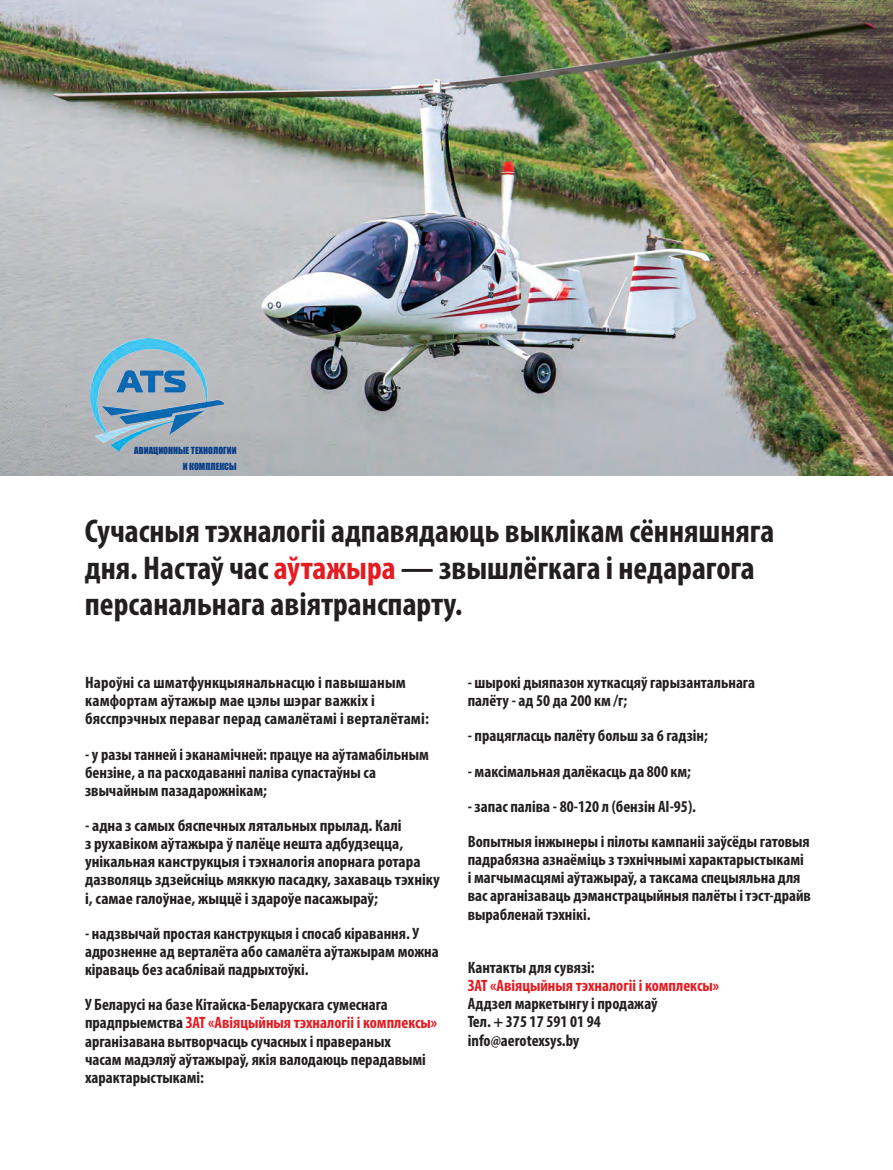
<style>
.page{position:relative;width:893px;height:1170px;background:#fff}
.page>*{position:absolute;margin:0;border:0;box-sizing:border-box;transform-origin:0 0}
.VREZKA_maliy{font:700 condensed 33px/36.3px "Myriad Pro";color:#231f20}
.VREZKA_maliy-2{font:700 condensed 16.5px/18.1px "Myriad Pro";color:#231f20}
.TEXT_body{font:9px "Impact";color:#083e89}
.s1{color:#e51b21}
</style>
<div class="page">
<img style="left:0;top:0;width:893px;height:475px">
<img style="left:91px;top:338px;width:133px;height:113px">
<p class="TEXT_body" style="left:134px;top:443px;width:104px">АВИАЦИОННЫЕ ТЕХНОЛОГИИ</p>
<p class="TEXT_body" style="left:183px;top:459px;width:55px">И КОМПЛЕКСЫ</p>
<p class="VREZKA_maliy" style="left:85px;top:512px;width:691px">Сучасныя тэхналогіі адпавядаюць выклікам сённяшняга дня. Настаў час <span class="s1">аўтажыра</span> — звышлёгкага і недарагога персанальнага авіятранспарту.</p>
<p class="VREZKA_maliy-2" style="left:85px;top:673px;width:345px">Нароўні са шматфункцыянальнасцю і павышаным камфортам аўтажыр мае цэлы шэраг важкіх і бясспрэчных пераваг перад самалётамі і верталётамі:</p>
<p class="VREZKA_maliy-2" style="left:85px;top:744px;width:345px">- у разы танней і эканамічней: працуе на аўтамабільным бензіне, а па расходаванні паліва супастаўны са звычайным пазадарожнікам;</p>
<p class="VREZKA_maliy-2" style="left:85px;top:816px;width:356px">- адна з самых бяспечных лятальных прылад. Калі<br>з рухавіком аўтажыра ў палёце нешта адбудзецца, унікальная канструкцыя і тэхналогія апорнага ротара дазволяць здзейсніць мяккую пасадку, захаваць тэхніку і, самае галоўнае, жыццё і здароўе пасажыраў;</p>
<p class="VREZKA_maliy-2" style="left:85px;top:923px;width:355px">- надзвычай простая канструкцыя і спосаб кіравання. У адрозненне ад верталёта або самалёта аўтажырам можна кіраваць без асаблівай падрыхтоўкі.</p>
<p class="VREZKA_maliy-2" style="left:85px;top:995px;width:354px">У Беларусі на базе Кітайска-Беларускага сумеснага прадпрыемства <span class="s1">ЗАТ «Авіяцыйныя тэхналогіі і комплексы» </span>арганізавана вытворчасць сучасных і правераных<br>часам мадэляў аўтажыраў, якія валодаюць перадавымі характарыстыкамі:</p>
<p class="VREZKA_maliy-2" style="left:468px;top:673px;width:289px">- шырокі дыяпазон хуткасцяў гарызантальнага палёту - ад 50 да 200 км /г;</p>
<p class="VREZKA_maliy-2" style="left:468px;top:726px;width:242px">- працягласць палёту больш за 6 гадзін;</p>
<p class="VREZKA_maliy-2" style="left:468px;top:761px;width:225px">- максімальная далёкасць да 800 км;</p>
<p class="VREZKA_maliy-2" style="left:468px;top:796px;width:230px">- запас паліва - 80-120 л (бензін АІ-95).</p>
<p class="VREZKA_maliy-2" style="left:468px;top:831px;width:345px">Вопытныя інжынеры і пілоты кампаніі заўсёды гатовыя падрабязна азнаёміць з тэхнічнымі характарыстыкамі і магчымасцямі аўтажыраў, а таксама спецыяльна для вас арганізаваць дэманстрацыйныя палёты і тэст-драйв вырабленай тэхнікі.</p>
<p class="VREZKA_maliy-2" style="left:468px;top:957px;width:253px">Кантакты для сувязі:<br><span class="s1">ЗАТ «Авіяцыйныя тэхналогіі і комплексы»<br></span>Аддзел маркетынгу і продажаў<br>Тел. + 375 17 591 01 94<br>info@aerotexsys.by</p>
</div>
